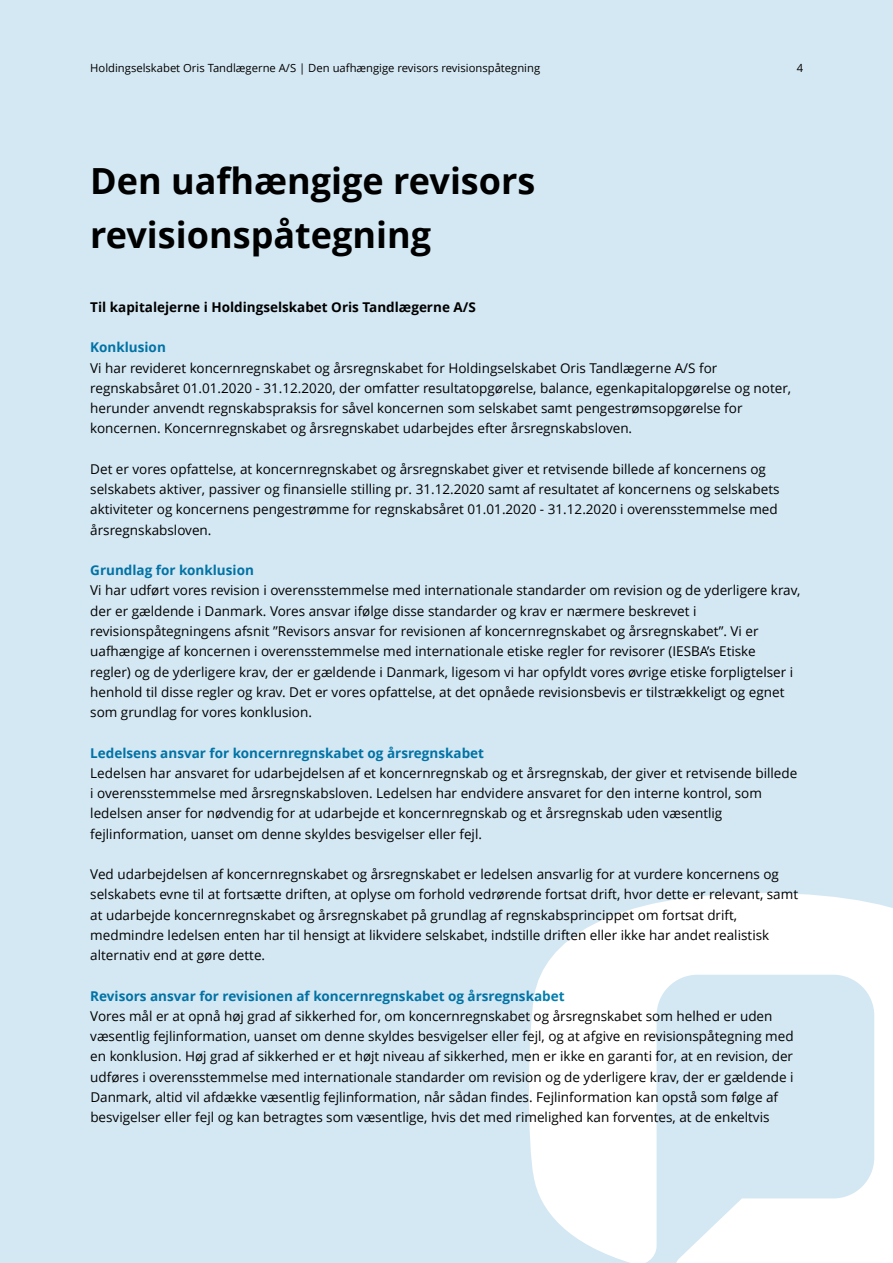
<style>
.page{position:relative;width:893px;height:1263px;background:#d4e8f3}
.page>*{position:absolute;margin:0;border:0;box-sizing:border-box;transform-origin:0 0}
.t1{font:700 36px/54px "Open Sans";color:#000001}
.t2{font:13.5px/20.2px "Open Sans";color:#000001}
.t3{font:700 13.5px "Open Sans";color:#007eae}
.t4{font:700 13.5px "Open Sans";color:#000001}
.t5{font:11.25px "Open Sans";color:#000001}
</style>
<div class="page">
<p class="t5" style="left:90px;top:60px;width:451px">Holdingselskabet Oris Tandlægerne A/S | Den uafhængige revisors revisionspåtegning</p>
<p class="t5" style="left:797px;top:60px;width:8px">4</p>
<h1 class="t1" style="left:90px;top:153px;width:447px">Den uafhængige revisors revisionspåtegning</h1>
<p class="t4" style="left:90px;top:297px;width:387px">Til kapitalejerne i Holdingselskabet Oris Tandlægerne A/S</p>
<p class="t3" style="left:90px;top:338px;width:77px">Konklusion</p>
<p class="t2" style="left:90px;top:357px;width:702px">Vi har revideret koncernregnskabet og årsregnskabet for Holdingselskabet Oris Tandlægerne A/S for regnskabsåret 01.01.2020 31.12.2020, der omfatter resultatopgørelse, balance, egenkapitalopgørelse og noter,</p>
<p class="t2" style="left:90px;top:377px;width:654px;text-indent:165px">-<br>herunder anvendt regnskabspraksis for såvel koncernen som selskabet samt pengestrømsopgørelse for koncernen. Koncernregnskabet og årsregnskabet udarbejdes efter årsregnskabsloven.</p>
<p class="t2" style="left:90px;top:458px;width:691px">Det er vores opfattelse, at koncernregnskabet og årsregnskabet giver et retvisende billede af koncernens og selskabets aktiver, passiver og finansielle stilling pr. 31.12.2020 samt af resultatet af koncernens og selskabets aktiviteter og koncernens pengestrømme for regnskabsåret 01.01.2020 31.12.2020 i overensstemmelse med</p>
<p class="t2" style="left:540px;top:499px;width:6px">-</p>
<p class="t2" style="left:90px;top:519px;width:123px">årsregnskabsloven.</p>
<p class="t3" style="left:90px;top:561px;width:165px">Grundlag for konklusion</p>
<p class="t2" style="left:90px;top:580px;width:712px">Vi har udført vores revision i overensstemmelse med internationale standarder om revision og de yderligere krav, der er gældende i Danmark. Vores ansvar ifølge disse standarder og krav er nærmere beskrevet i revisionspåtegningens afsnit ”Revisors ansvar for revisionen af koncernregnskabet og årsregnskabet”. Vi er uafhængige af koncernen i overensstemmelse med internationale etiske regler for revisorer (IESBA’s Etiske<br>regler) og de yderligere krav, der er gældende i Danmark, ligesom vi har opfyldt vores øvrige etiske forpligtelser i henhold til disse regler og krav. Det er vores opfattelse, at det opnåede revisionsbevis er tilstrækkeligt og egnet som grundlag for vores konklusion.</p>
<p class="t3" style="left:90px;top:743px;width:395px">Ledelsens ansvar for koncernregnskabet og årsregnskabet</p>
<p class="t2" style="left:90px;top:762px;width:709px">Ledelsen har ansvaret for udarbejdelsen af et koncernregnskab og et årsregnskab, der giver et retvisende billede i overensstemmelse med årsregnskabsloven. Ledelsen har endvidere ansvaret for den interne kontrol, som ledelsen anser for nødvendig for at udarbejde et koncernregnskab og et årsregnskab uden væsentlig fejlinformation, uanset om denne skyldes besvigelser eller fejl.</p>
<p class="t2" style="left:90px;top:864px;width:709px">Ved udarbejdelsen af koncernregnskabet og årsregnskabet er ledelsen ansvarlig for at vurdere koncernens og selskabets evne til at fortsætte driften, at oplyse om forhold vedrørende fortsat drift, hvor dette er relevant, samt at udarbejde koncernregnskabet og årsregnskabet på grundlag af regnskabsprincippet om fortsat drift, medmindre ledelsen enten har til hensigt at likvidere selskabet, indstille driften eller ikke har andet realistisk alternativ end at gøre dette.</p>
<p class="t3" style="left:90px;top:986px;width:476px">Revisors ansvar for revisionen af koncernregnskabet og årsregnskabet</p>
<p class="t2" style="left:90px;top:1005px;width:705px">Vores mål er at opnå høj grad af sikkerhed for, om koncernregnskabet og årsregnskabet som helhed er uden væsentlig fejlinformation, uanset om denne skyldes besvigelser eller fejl, og at afgive en revisionspåtegning med en konklusion. Høj grad af sikkerhed er et højt niveau af sikkerhed, men er ikke en garanti for, at en revision, der udføres i overensstemmelse med internationale standarder om revision og de yderligere krav, der er gældende i Danmark, altid vil afdække væsentlig fejlinformation, når sådan findes. Fejlinformation kan opstå som følge af besvigelser eller fejl og kan betragtes som væsentlige, hvis det med rimelighed kan forventes, at de enkeltvis</p>
</div>
